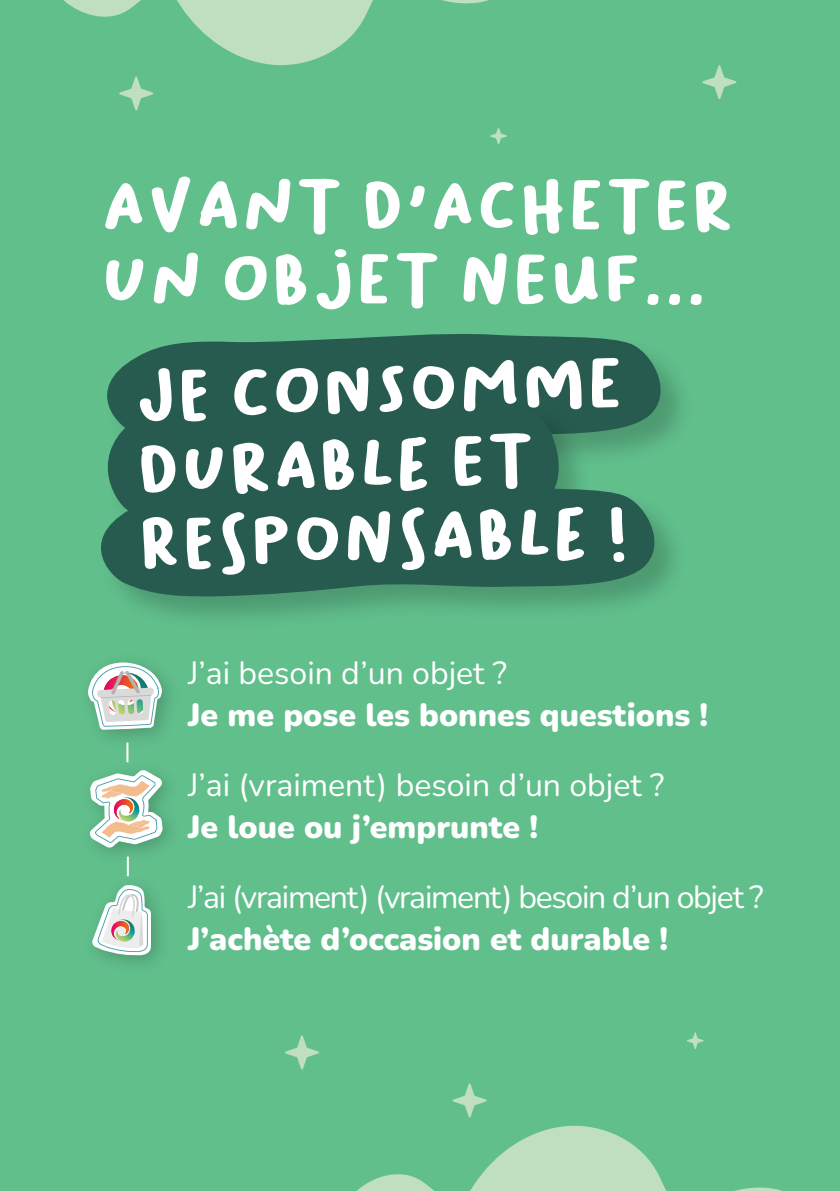
<style>
.page{position:relative;width:840px;height:1191px;background:#fff}
.page>*{position:absolute;margin:0;border:0;box-sizing:border-box;transform-origin:0 0}
.t1{font:70px/74px "Bakso Sapi";color:#fff}
.t2{font:900 32px "Nunito";color:#fff}
.t3{font:32px "Nunito";color:#fff}
.t4{font:32px "Nunito";letter-spacing:-.04em;color:#fff}
</style>
<div class="page">
<div style="left:0;top:0;width:839px;height:1191px;background:#61bf8c"></div>
<svg style="left:119px;top:76px;width:34px;height:34px"></svg>
<svg style="left:702px;top:65px;width:34px;height:34px"></svg>
<svg style="left:285px;top:1035px;width:34px;height:34px"></svg>
<svg style="left:452px;top:1083px;width:34px;height:34px"></svg>
<svg style="left:490px;top:127px;width:16px;height:17px"></svg>
<svg style="left:686px;top:1032px;width:17px;height:17px"></svg>
<svg style="left:357px;top:1125px;width:425px;height:66px"></svg>
<svg style="left:63px;top:0;width:426px;height:65px"></svg>
<div style="left:105px;top:331px;width:589px;height:148px;background:#000;opacity:.2"></div>
<svg style="left:105px;top:332px;width:568px;height:113px;fill:#275b50"></svg>
<div style="left:106px;top:395px;width:487px;height:167px;background:#000;opacity:.2"></div>
<div style="left:105px;top:395px;width:464px;height:88px;background:#275b50"></div>
<div style="left:99px;top:483px;width:589px;height:148px;background:#000;opacity:.2"></div>
<svg style="left:99px;top:484px;width:568px;height:113px;background:#2d6656"></svg>
<svg style="left:90px;top:756px;width:78px;height:111px"></svg>
<img style="left:102px;top:679px;width:68px;height:74px">
<svg style="left:88px;top:662px;width:75px;height:69px"></svg>
<img style="left:101px;top:867px;width:59px;height:97px">
<svg style="left:92px;top:884px;width:59px;height:71px"></svg>
<hr style="left:126px;top:742px;width:2px;height:20px;background:#fff">
<hr style="left:127px;top:856px;width:2px;height:20px;background:#fff">
<h1 class="t1" style="left:101px;top:168px;width:372px">Avant d'ACHETER<br>UN OBJET</h1>
<h1 class="t1" style="left:458px;top:242px;width:45px">NEUF</h1>
<h1 class="t1" style="left:641px;top:242px;width:66px">...</h1>
<h1 class="t1" style="left:132px;top:361px;width:492px;rotate:-2deg">je consomme durable et responsable !</h1>
<p class="t3" style="left:188px;top:650px;width:320px">J’ai besoin d’un objet ?</p>
<p class="t2" style="left:188px;top:692px;width:521px">Je me pose les bonnes questions !</p>
<p class="t3" style="left:188px;top:762px;width:477px">J’ai (vraiment) besoin d’un objet ?</p>
<p class="t2" style="left:188px;top:804px;width:351px">Je loue ou j’emprunte !</p>
<p class="t4" style="left:188px;top:874px;width:577px">J’ai (vraiment) (vraiment) besoin d’un objet ?</p>
<p class="t2" style="left:188px;top:916px;width:481px">J’achète d’occasion et durable !</p>
</div>
